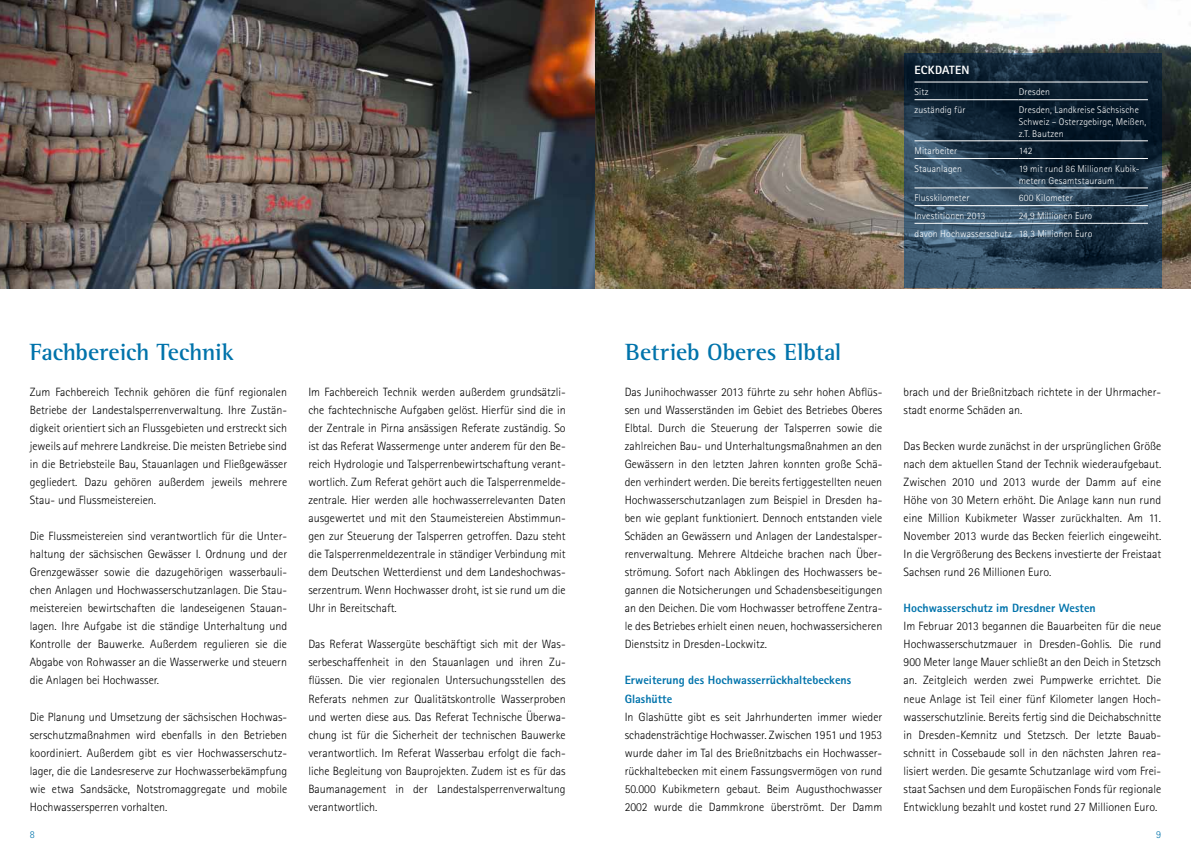
<style>
.page{position:relative;width:1191px;height:851px;background:#fff}
.page>*{position:absolute;margin:0;border:0;box-sizing:border-box;transform-origin:0 0}
.t1{font:700 24px "Rotis Semi Serif";color:#0073ab}
.t2{font:300 12px/18px "Rotis Sans Serif";color:#000;text-align:justify}
.t3{font:800 12px/18px "Rotis Sans Serif";color:#0073ab}
.t4{font:800 12px "Rotis Sans Serif";letter-spacing:.02em;color:#fff}
.t5{font:300 10.5px "Rotis Sans Serif";color:#0073ab}
.t6{font:300 9.75px/11.7px "Rotis Sans Serif";letter-spacing:.015em;color:#fff}
</style>
<div class="page">
<img style="left:0;top:0;width:595px;height:288px">
<img style="left:595px;top:0;width:596px;height:288px">
<svg style="left:904px;top:53px;width:257px;height:234px;background:#21384b"></svg>
<hr style="left:914px;top:82px;width:104px;height:1px;background:#fff">
<hr style="left:1018px;top:82px;width:129px;height:1px;background:#fff">
<hr style="left:914px;top:99px;width:104px;height:1px;background:#fff">
<hr style="left:1018px;top:99px;width:129px;height:1px;background:#fff">
<hr style="left:914px;top:140px;width:104px;height:1px;background:#fff">
<hr style="left:1018px;top:140px;width:129px;height:1px;background:#fff">
<hr style="left:914px;top:158px;width:104px;height:1px;background:#fff">
<hr style="left:1018px;top:158px;width:129px;height:1px;background:#fff">
<hr style="left:914px;top:205px;width:104px;height:1px;background:#fff">
<hr style="left:1018px;top:205px;width:129px;height:1px;background:#fff">
<hr style="left:914px;top:223px;width:104px;height:1px;background:#fff">
<hr style="left:1018px;top:223px;width:129px;height:1px;background:#fff">
<hr style="left:914px;top:187px;width:104px;height:1px;background:#fff">
<hr style="left:1018px;top:187px;width:129px;height:1px;background:#fff">
<p class="t4" style="left:914px;top:62px;width:56px">Eckdaten</p>
<p class="t6" style="left:914px;top:86px;width:16px">Sitz</p>
<p class="t6" style="left:1018px;top:86px;width:33px">Dresden</p>
<p class="t6" style="left:914px;top:104px;width:52px">zuständig für</p>
<p class="t6" style="left:1018px;top:104px;width:129px">Dresden, Landkreise Sächsische<br>Schweiz – Osterzgebirge, Meißen, z.T. Bautzen</p>
<p class="t6" style="left:914px;top:145px;width:44px">Mitarbeiter</p>
<p class="t6" style="left:1018px;top:145px;width:15px">142</p>
<p class="t6" style="left:914px;top:163px;width:49px">Stauanlagen</p>
<p class="t6" style="left:1018px;top:163px;width:122px">19 mit rund 86 Millionen Kubik&shy;metern Gesamtstauraum</p>
<p class="t6" style="left:914px;top:192px;width:56px">Flusskilometer</p>
<p class="t6" style="left:1018px;top:192px;width:56px">600 Kilometer</p>
<p class="t6" style="left:914px;top:210px;width:72px">Investitionen 2013</p>
<p class="t6" style="left:914px;top:207px;width:179px;line-height:17.7px;text-align:right">24,9 Millionen Euro<br>davon Hochwasserschutz 18,3 Millionen Euro</p>
<h1 class="t1" style="left:30px;top:338px;width:205px">Fachbereich Technik</h1>
<h1 class="t1" style="left:625px;top:338px;width:217px">Betrieb Oberes Elbtal</h1>
<p class="t2" style="left:30px;top:383px;width:259px">Zum Fachbereich Technik gehören die fünf regionalen Betriebe der Landestalsperrenverwaltung. Ihre Zustän&shy;digkeit orientiert sich an Flussgebieten und erstreckt sich jeweils auf mehrere Landkreise. Die meisten Betriebe sind in die Betriebsteile Bau, Stauanlagen und Fließgewässer gegliedert. Dazu gehören außerdem jeweils mehrere Stau- und Flussmeistereien.</p>
<p class="t2" style="left:30px;top:527px;width:259px">Die Flussmeistereien sind verantwortlich für die Unter&shy;haltung der sächsischen Gewässer I. Ordnung und der Grenzgewässer sowie die dazugehörigen wasserbauli&shy;chen Anlagen und Hochwasserschutzanlagen. Die Stau&shy;meistereien bewirtschaften die landeseigenen Stauan&shy;lagen. Ihre Aufgabe ist die ständige Unterhaltung und Kontrolle der Bauwerke. Außerdem regulieren sie die Abgabe von Rohwasser an die Wasserwerke und steuern die Anlagen bei Hochwasser.</p>
<p class="t2" style="left:30px;top:707px;width:259px">Die Planung und Umsetzung der sächsischen Hochwas&shy;serschutzmaßnahmen wird ebenfalls in den Betrieben koordiniert. Außerdem gibt es vier Hochwasserschutz&shy;lager, die die Landesreserve zur Hochwasserbekämpfung wie etwa Sandsäcke, Notstromaggregate und mobile Hochwassersperren vorhalten.</p>
<p class="t2" style="left:308px;top:383px;width:259px">Im Fachbereich Technik werden außerdem grundsätzli&shy;che fachtechnische Aufgaben gelöst. Hierfür sind die in der Zentrale in Pirna ansässigen Referate zuständig. So ist das Referat Wassermenge unter anderem für den Be&shy;reich Hydrologie und Talsperrenbewirtschaftung verant&shy;wortlich. Zum Referat gehört auch die Talsperrenmelde&shy;zentrale. Hier werden alle hochwasserrelevanten Daten ausgewertet und mit den Staumeistereien Abstimmun&shy;gen zur Steuerung der Talsperren getroffen. Dazu steht die Talsperrenmeldezentrale in ständiger Verbindung mit dem Deutschen Wetterdienst und dem Landeshochwas&shy;serzentrum. Wenn Hochwasser droht, ist sie rund um die Uhr in Bereitschaft.</p>
<p class="t2" style="left:308px;top:635px;width:259px">Das Referat Wassergüte beschäftigt sich mit der Was&shy;serbeschaffenheit in den Stauanlagen und ihren Zu&shy;flüssen. Die vier regionalen Untersuchungsstellen des Referats nehmen zur Qualitätskontrolle Wasserproben und werten diese aus. Das Referat Technische Überwa&shy;chung ist für die Sicherheit der technischen Bauwerke verantwortlich. Im Referat Wasserbau erfolgt die fach&shy;liche Begleitung von Bauprojekten. Zudem ist es für das Baumanagement in der Landestalsperrenverwaltung verantwortlich.</p>
<p class="t2" style="left:625px;top:383px;width:259px">Das Junihochwasser 2013 führte zu sehr hohen Abflüs&shy;sen und Wasserständen im Gebiet des Betriebes Oberes Elbtal. Durch die Steuerung der Talsperren sowie die zahlreichen Bau- und Unterhaltungsmaßnahmen an den Gewässern in den letzten Jahren konnten große Schä&shy;den verhindert werden. Die bereits fertiggestellten neuen Hochwasserschutzanlagen zum Beispiel in Dresden ha&shy;ben wie geplant funktioniert. Dennoch entstanden viele Schäden an Gewässern und Anlagen der Landestalsper&shy;renverwaltung. Mehrere Altdeiche brachen nach Über&shy;strömung. Sofort nach Abklingen des Hochwassers be&shy;gannen die Notsicherungen und Schadensbeseitigungen an den Deichen. Die vom Hochwasser betroffene Zentra&shy;le des Betriebes erhielt einen neuen, hochwassersicheren Dienstsitz in Dresden-Lockwitz.</p>
<p class="t3" style="left:625px;top:671px;width:228px">Erweiterung des Hochwasserrückhaltebeckens<br>Glashütte</p>
<p class="t2" style="left:625px;top:707px;width:259px">In Glashütte gibt es seit Jahrhunderten immer wieder schadensträchtige Hochwasser. Zwischen 1951 und 1953 wurde daher im Tal des Brießnitzbachs ein Hochwasser&shy;rückhaltebecken mit einem Fassungsvermögen von rund 50.000 Kubikmetern gebaut. Beim Augusthochwasser 2002 wurde die Dammkrone überströmt. Der Damm</p>
<p class="t2" style="left:903px;top:383px;width:259px">brach und der Brießnitzbach richtete in der Uhrmacher&shy;stadt enorme Schäden an.</p>
<p class="t2" style="left:903px;top:437px;width:259px">Das Becken wurde zunächst in der ursprünglichen Größe nach dem aktuellen Stand der Technik wiederaufgebaut.<br>Zwischen 2010 und 2013 wurde der Damm auf eine Höhe von 30 Metern erhöht. Die Anlage kann nun rund eine Million Kubikmeter Wasser zurückhalten. Am 11.<br>November 2013 wurde das Becken feierlich eingeweiht.<br>In die Vergrößerung des Beckens investierte der Freistaat Sachsen rund 26 Millionen Euro.</p>
<p class="t3" style="left:903px;top:599px;width:194px">Hochwasserschutz im Dresdner Westen</p>
<p class="t2" style="left:903px;top:617px;width:259px">Im Februar 2013 begannen die Bauarbeiten für die neue Hochwasserschutzmauer in Dresden-Gohlis. Die rund 900 Meter lange Mauer schließt an den Deich in Stetzsch an. Zeitgleich werden zwei Pumpwerke errichtet. Die neue Anlage ist Teil einer fünf Kilometer langen Hoch&shy;wasserschutzlinie. Bereits fertig sind die Deichabschnitte in Dresden-Kemnitz und Stetzsch. Der letzte Bauab&shy;schnitt in Cossebaude soll in den nächsten Jahren rea&shy;lisiert werden. Die gesamte Schutzanlage wird vom Frei&shy;staat Sachsen und dem Europäischen Fonds für regionale Entwicklung bezahlt und kostet rund 27 Millionen Euro.</p>
<p class="t5" style="left:30px;top:828px;width:7px">8</p>
<p class="t5" style="left:1156px;top:828px;width:7px">9</p>
</div>
